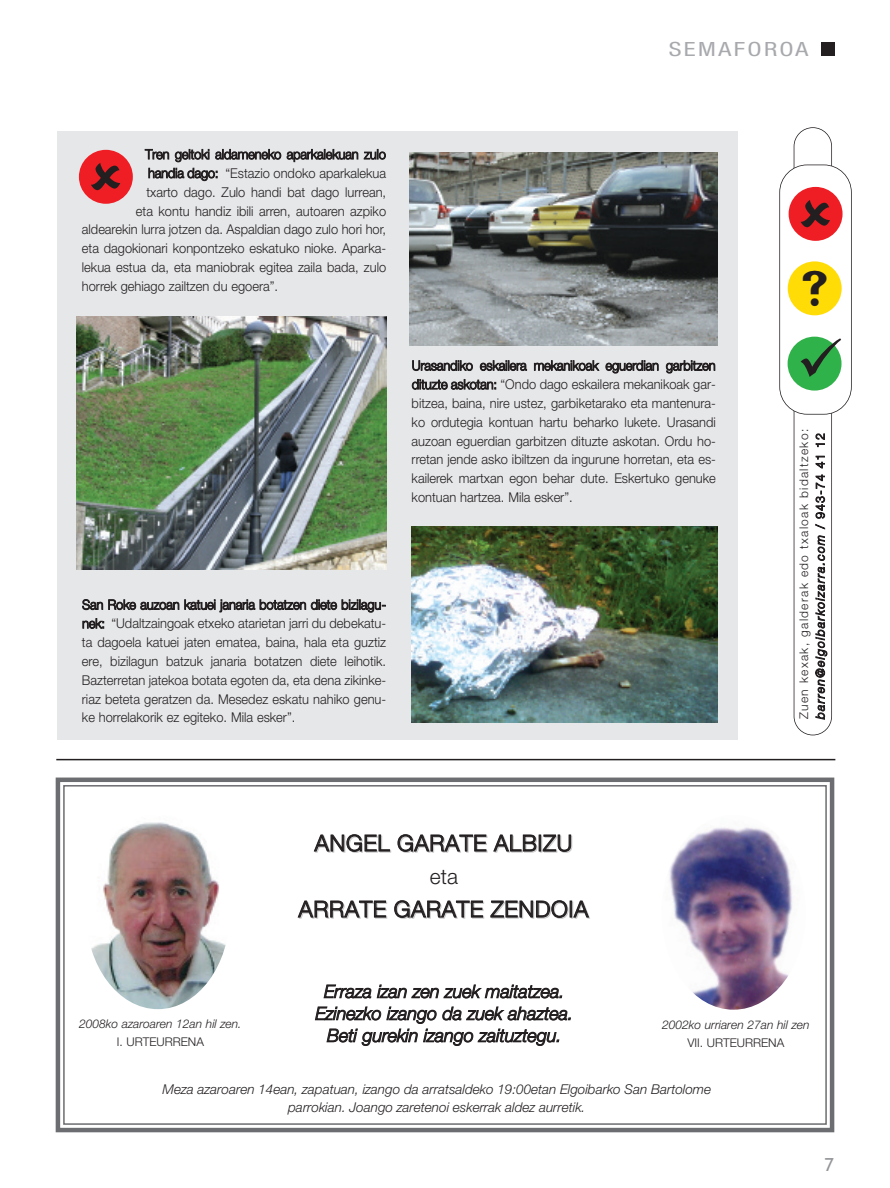
<style>
.page{position:relative;width:890px;height:1188px;background:#fff}
.page>*{position:absolute;margin:0;border:0;box-sizing:border-box;transform-origin:0 0}
.t1{font:300 22.5px "Helvetica Neue";letter-spacing:.03em;color:#231f20}
.t2{font:21px "NH57";letter-spacing:.09em;color:#a8a9ad;scale:1.3 1}
.t3{font:300 21px "Helvetica Neue";color:#231f20}
.t4{font:italic 300 18px/22px "Helvetica Neue";color:#231f20;text-align:center}
.t5{font:18px "Trebuchet MS";color:#939598}
.t6{font:300 13.5px/18.8px "Helvetica Neue";color:#231f20;text-align:justify;scale:.95 1}
.t7{font:italic 300 13.5px/18px "Helvetica Neue";color:#231f20;text-align:center}
.t8{font:300 12px/16.4px "Helvetica Neue";letter-spacing:.11em;color:#231f20}
.t9{font:italic 300 12px "Helvetica Neue";color:#231f20}
.t10{font:300 12px "Helvetica Neue";color:#231f20}
.s1{font-style:italic}
</style>
<div class="page">
<img style="left:55px;top:42px;width:797px;height:1091px">
<svg style="left:800px;top:200px;width:29px;height:27px"></svg>
<svg style="left:91px;top:163px;width:29px;height:27px"></svg>
<svg style="left:800px;top:338px;width:41px;height:39px;background:#41b859"></svg>
<svg style="left:803px;top:270px;width:23px;height:36px"></svg>
<h2 class="t2" style="left:668px;top:42px;width:109px">SEMAFOROA</h2>
<p class="t6" style="left:145px;top:146px;width:255px">Tren geltoki aldameneko aparkalekuan zulo</p>
<p class="t6" style="left:148px;top:165px;width:252px">handia dago: “Estazio ondoko aparkalekua</p>
<p class="t6" style="left:146px;top:184px;width:254px">txarto dago. Zulo handi bat dago lurrean,</p>
<p class="t6" style="left:136px;top:203px;width:265px">eta kontu handiz ibili arren, autoaren azpiko</p>
<p class="t6" style="left:82px;top:221px;width:322px">aldearekin lurra jotzen da. Aspaldian dago zulo hori hor,</p>
<p class="t6" style="left:82px;top:240px;width:322px">eta dagokionari konpontzeko eskatuko nioke. Aparka-</p>
<p class="t6" style="left:82px;top:259px;width:322px">lekua estua da, eta maniobrak egitea zaila bada, zulo</p>
<p class="t6" style="left:82px;top:278px;width:208px">horrek gehiago zailtzen du egoera”.</p>
<p class="t6" style="left:411px;top:357px;width:322px">Urasandiko eskailera mekanikoak eguerdian garbitzen dituzte askotan: “Ondo dago eskailera mekanikoak gar&shy;bitzea, baina, nire ustez, garbiketarako eta mantenura&shy;ko ordutegia kontuan hartu beharko lukete. Urasandi auzoan eguerdian garbitzen dituzte askotan. Ordu ho&shy;rretan jende asko ibiltzen da ingurune horretan, eta es&shy;kailerek martxan egon behar dute. Eskertuko genuke kontuan hartzea. Mila esker”.</p>
<p class="t6" style="left:82px;top:596px;width:322px">San Roke auzoan katuei janaria botatzen diete bizilagu&shy;nek: “Udaltzaingoak etxeko atarietan jarri du debekatu&shy;ta dagoela katuei jaten ematea, baina, hala eta guztiz ere, bizilagun batzuk janaria botatzen diete leihotik.<br>Bazterretan jatekoa botata egoten da, eta dena zikinke&shy;riaz beteta geratzen da. Mesedez eskatu nahiko genu&shy;ke horrelakorik ez egiteko. Mila esker”.</p>
<p class="t8" style="left:796px;top:719px;width:292px;rotate:-90deg">Zuen kexak, galderak edo txaloak bidaltzeko: <span class="s1">barren@elgoibarkoizarra.com</span> / 943-74 41 12</p>
<p class="t9" style="left:79px;top:1018px;width:164px">2008ko azaroaren 12an hil zen.</p>
<p class="t10" style="left:117px;top:1036px;width:89px">I. URTEURRENA</p>
<h1 class="t1" style="left:314px;top:834px;width:259px">ANGEL GARATE ALBIZU</h1>
<h2 class="t3" style="left:430px;top:869px;width:30px">eta</h2>
<h1 class="t1" style="left:298px;top:900px;width:291px">ARRATE GARATE ZENDOIA</h1>
<h3 class="t4" style="left:315px;top:981px;width:259px">Erraza izan zen zuek maitatzea.<br>Ezinezko izango da zuek ahaztea.<br>Beti gurekin izango zaituztegu.</h3>
<p class="t9" style="left:662px;top:1019px;width:149px">2002ko urriaren 27an hil zen</p>
<p class="t10" style="left:687px;top:1037px;width:98px">VII. URTEURRENA</p>
<p class="t7" style="left:162px;top:1081px;width:550px">Meza azaroaren 14ean, zapatuan, izango da arratsaldeko 19:00etan Elgoibarko San Bartolome parrokian. Joango zaretenoi eskerrak aldez aurretik.</p>
<h3 class="t5" style="left:824px;top:1153px;width:11px">7</h3>
</div>
